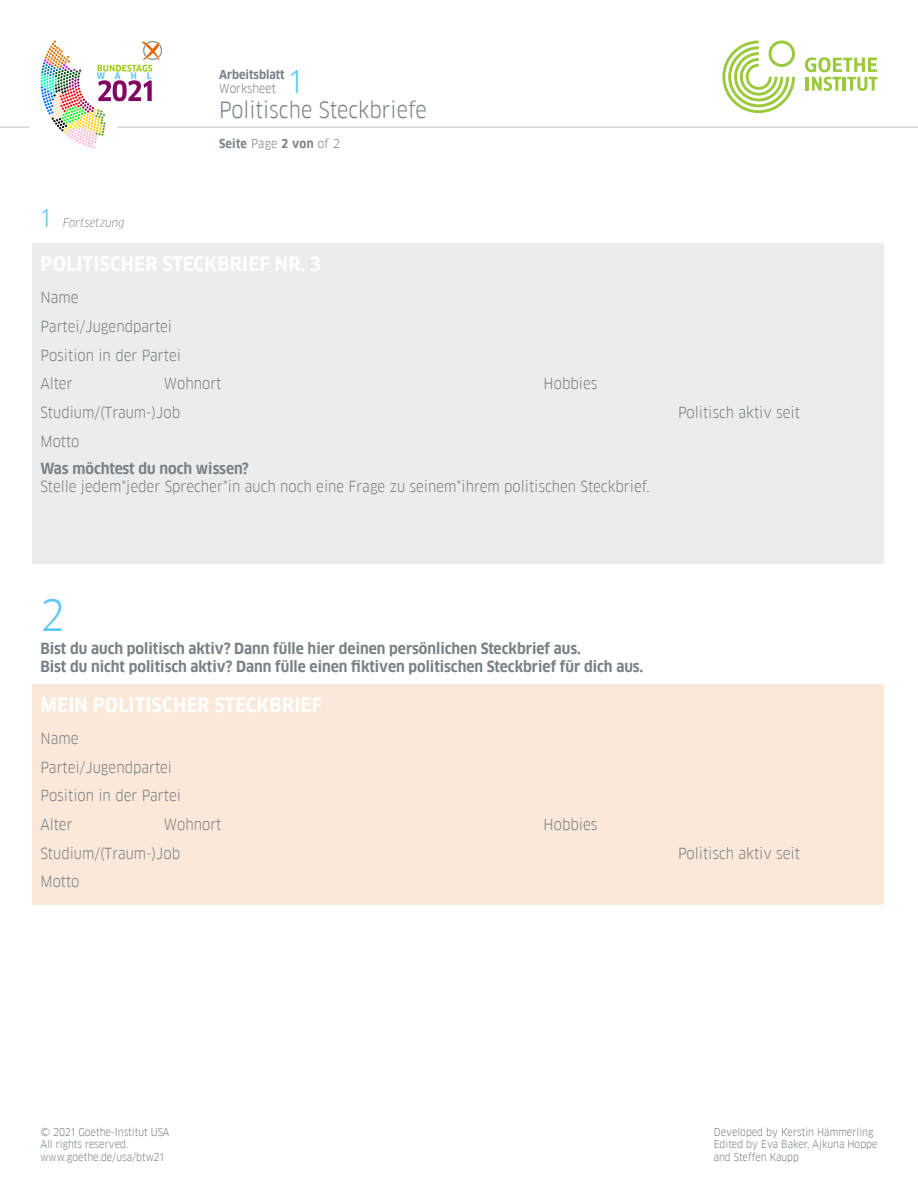
<style>
.page{position:relative;width:918px;height:1188px;background:#fff}
.page>*{position:absolute;margin:0;border:0;box-sizing:border-box;transform-origin:0 0}
.t1{font:42px "Goethe FF Clan";color:#5ac8f5}
.t2{font:30.6px "Goethe FF Clan";color:#5ac8f5}
.t3{font:21.9px "Goethe FF Clan";color:#788287}
.t4{font:700 19.5px "Goethe FF Clan";letter-spacing:.01em;color:#fff}
.t5{font:15px "Goethe FF Clan";color:#788287}
.t6{font:700 15px/18px "Goethe FF Clan";color:#788287}
.t7{font:700 12px "Goethe FF Clan";letter-spacing:.02em;color:#788287}
.t8{font:700 12px "Goethe FF Clan";color:#788287}
.t9{font:italic 12px "Goethe FF Clan";color:#788287}
.t10{font:12px "Goethe FF Clan";color:#788287}
.t11{font:10.5px/12.6px "Goethe FF Clan";color:#788287}
.t12{font:700 8.85px "Goethe FF Clan";color:#5ac8f5}
.s1{font-style:normal;font-size:24px;color:#5ac8f5}
.s2{font-weight:400}
</style>
<div class="page">
<hr style="left:117px;top:127px;width:801px;height:1px;background:#bbc1c3">
<svg style="left:0;top:127px;width:29px;height:1px"></svg>
<svg style="left:722px;top:40px;width:73px;height:73px"></svg>
<svg style="left:805px;top:57px;width:73px;height:34px"></svg>
<img style="left:40px;top:40px;width:123px;height:109px">
<div style="left:32px;top:243px;width:852px;height:320px;background:#ebeced"></div>
<div style="left:32px;top:684px;width:852px;height:220px;background:#fce8d9"></div>
<p class="t12" style="left:97px;top:71px;width:56px">WAHL</p>
<p class="t9" style="left:40px;top:216px;width:86px"><span class="s1">1</span> Fortsetzung</p>
<p class="t5" style="left:40px;top:289px;width:40px">Name</p>
<p class="t5" style="left:40px;top:318px;width:133px">Partei/Jugendpartei</p>
<p class="t5" style="left:40px;top:346px;width:142px">Position in der Partei</p>
<p class="t8" style="left:219px;top:67px;width:67px">Arbeitsblatt</p>
<p class="t10" style="left:219px;top:82px;width:58px">Worksheet</p>
<h3 class="t3" style="left:219px;top:97px;width:209px">Politische Steckbriefe</h3>
<h2 class="t2" style="left:289px;top:64px;width:15px">1</h2>
<p class="t7" style="left:219px;top:137px;width:122px">Seite <span class="s2">Page</span> 2 von <span class="s2">of 2</span></p>
<p class="t5" style="left:40px;top:375px;width:34px">Alter</p>
<p class="t5" style="left:164px;top:375px;width:59px">Wohnort</p>
<p class="t5" style="left:40px;top:404px;width:141px">Studium/(Traum-)Job</p>
<p class="t5" style="left:40px;top:432px;width:40px">Motto</p>
<p class="t5" style="left:544px;top:375px;width:55px">Hobbies</p>
<p class="t6" style="left:40px;top:459px;width:210px">Was möchtest du noch wissen?</p>
<p class="t5" style="left:40px;top:477px;width:611px">Stelle jedem*jeder Sprecher*in auch noch eine Frage zu seinem*ihrem politischen Steckbrief.</p>
<p class="t5" style="left:678px;top:404px;width:124px">Politisch aktiv seit</p>
<h1 class="t1" style="left:40px;top:591px;width:26px">2</h1>
<p class="t6" style="left:40px;top:640px;width:604px">Bist du auch politisch aktiv? Dann fülle hier deinen persönlichen Steckbrief aus.<br>Bist du nicht politisch aktiv? Dann fülle einen fiktiven politischen Steckbrief für dich aus.</p>
<h3 class="t4" style="left:41px;top:693px;width:283px">MEIN POLITISCHER STECKBRIEF</h3>
<p class="t5" style="left:40px;top:730px;width:40px">Name</p>
<p class="t5" style="left:40px;top:758px;width:133px">Partei/Jugendpartei</p>
<p class="t5" style="left:40px;top:787px;width:142px">Position in der Partei</p>
<p class="t5" style="left:40px;top:816px;width:34px">Alter</p>
<p class="t5" style="left:164px;top:816px;width:59px">Wohnort</p>
<p class="t5" style="left:40px;top:844px;width:141px">Studium/(Traum-)Job</p>
<p class="t5" style="left:40px;top:873px;width:40px">Motto</p>
<p class="t5" style="left:544px;top:816px;width:55px">Hobbies</p>
<p class="t5" style="left:678px;top:844px;width:124px">Politisch aktiv seit</p>
<p class="t11" style="left:40px;top:1126px;width:131px">© 2021 Goethe-Institut USA<br>All rights reserved. www.goethe.de/usa/btw21</p>
<p class="t11" style="left:714px;top:1126px;width:165px">Developed by Kerstin Hämmerling<br>Edited by Eva Baker, Ajkuna Hoppe and Steffen Kaupp</p>
</div>
